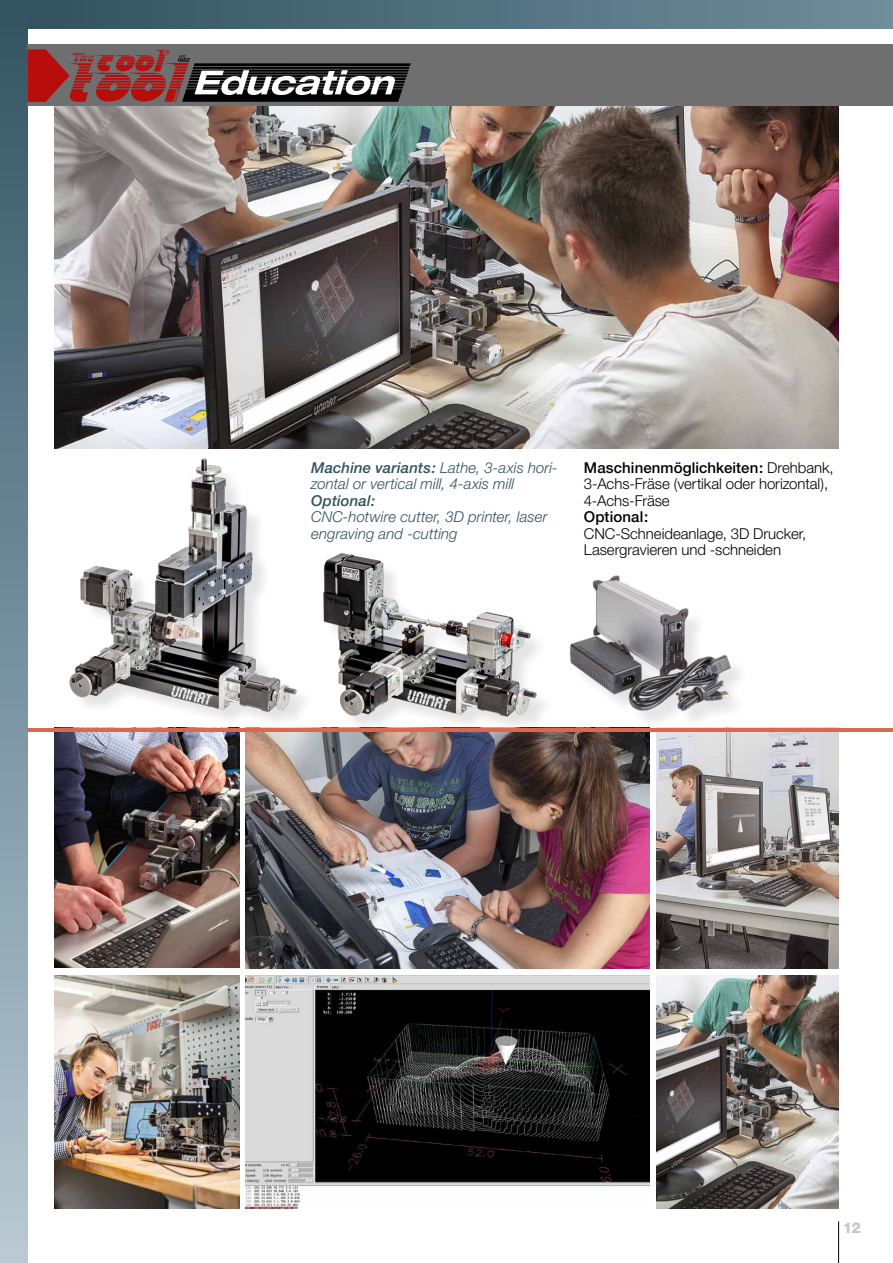
<style>
.page{position:relative;width:893px;height:1263px;background:#fff}
.page>*{position:absolute;margin:0;border:0;box-sizing:border-box;transform-origin:0 0}
.t1{font:300 15px/16.5px "Helvetica Neue";letter-spacing:-.005em;color:#000}
.t2{font:italic 300 15px/16.5px "Helvetica Neue";letter-spacing:.005em;color:#31525f}
.t3{font:italic 500 15px "Helvetica Neue";letter-spacing:.005em;color:#31525f}
.t4{font:500 15px "Helvetica Neue";letter-spacing:.005em;color:#000}
.t5{font:800 15px "Helvetica Neue";color:#c6c6c6}
.s1{font-weight:500}
</style>
<div class="page">
<div style="left:72px;top:461px;width:243px;height:269px;background:#000;opacity:.11"></div>
<img style="left:69px;top:458px;width:233px;height:268px">
<div style="left:325px;top:555px;width:230px;height:180px;background:#000;opacity:.11"></div>
<img style="left:291px;top:546px;width:250px;height:180px">
<div style="left:572px;top:578px;width:177px;height:151px;background:#000;opacity:.11"></div>
<img style="left:569px;top:575px;width:165px;height:148px">
<hr style="left:838px;top:1221px;width:1px;height:42px;background:#000">
<img style="left:54px;top:106px;width:785px;height:342px">
<div style="left:27px;top:0;width:866px;height:29px;background:linear-gradient(to right,#315260,#718d9c)"></div>
<div style="left:0;top:0;width:27px;height:1263px;background:linear-gradient(to bottom,#315463,#b8cad5)"></div>
<img style="left:246px;top:732px;width:404px;height:236px">
<img style="left:54px;top:975px;width:185px;height:234px">
<img style="left:656px;top:732px;width:183px;height:236px">
<img style="left:246px;top:975px;width:404px;height:234px">
<img style="left:54px;top:732px;width:185px;height:236px">
<img style="left:656px;top:975px;width:183px;height:234px">
<div style="left:27px;top:45px;width:866px;height:61px;background:#706f6f"></div>
<hr style="left:27px;top:728px;width:866px;height:4px;background:#dc674c">
<svg style="left:27px;top:49px;width:384px;height:53px"></svg>
<p class="t2" style="left:311px;top:459px;width:248px"><span class="s1">Machine variants:</span> Lathe, 3-axis hori&shy;zontal or vertical mill, 4-axis mill</p>
<p class="t3" style="left:311px;top:492px;width:66px">Optional:</p>
<p class="t2" style="left:311px;top:509px;width:238px">CNC-hotwire cutter, 3D printer, laser engraving and -cutting</p>
<p class="t1" style="left:584px;top:459px;width:251px"><span class="s1">Maschinenmöglichkeiten:</span> Drehbank,<br>3-Achs-Fräse (vertikal oder horizontal),<br>4-Achs-Fräse</p>
<p class="t4" style="left:584px;top:508px;width:66px">Optional:</p>
<p class="t1" style="left:584px;top:525px;width:224px">CNC-Schneideanlage, 3D Drucker,<br>Lasergravieren und -schneiden</p>
<p class="t5" style="left:843px;top:1218px;width:20px">12</p>
</div>
